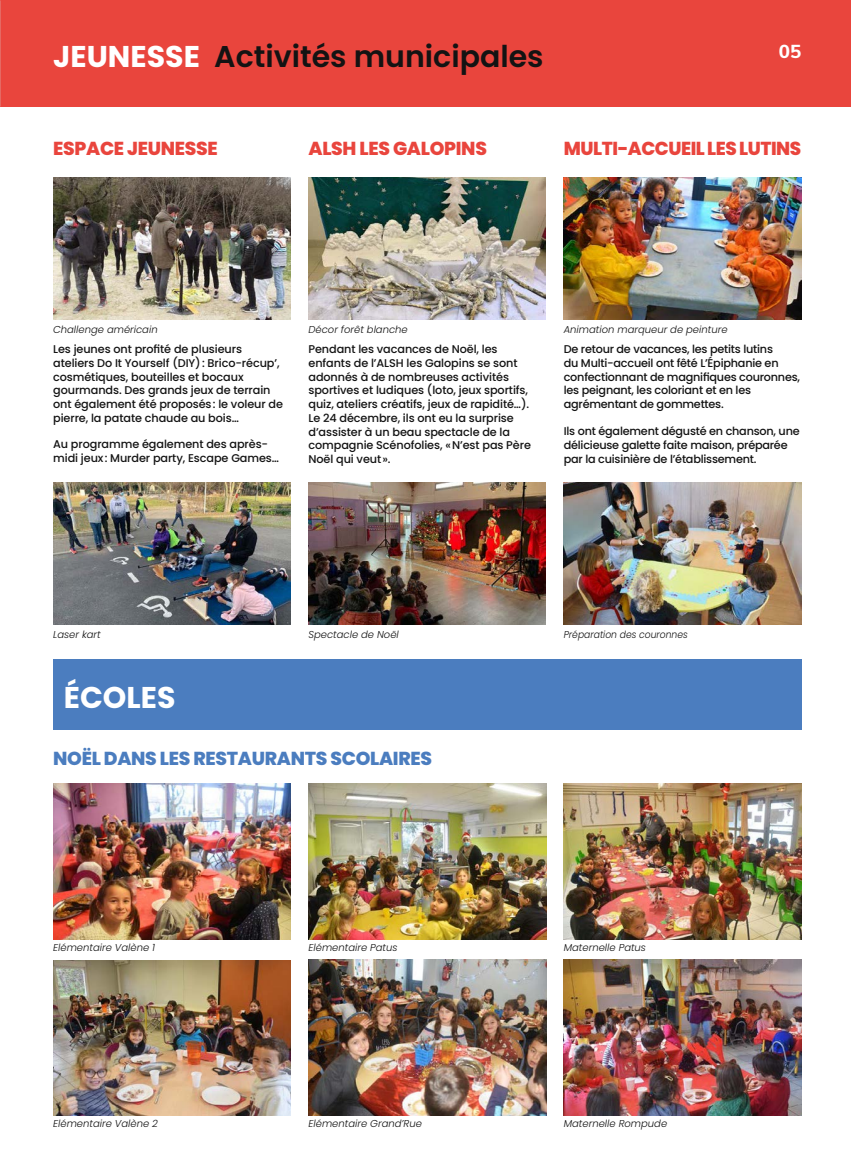
<style>
.page{position:relative;width:851px;height:1170px;background:#fff}
.page>*{position:absolute;margin:0;border:0;box-sizing:border-box;transform-origin:0 0}
.t1{font:600 30px "Poppins";color:#131313}
.t2{font:700 30px "Poppins";color:#fff}
.t3{font:800 18.75px "Poppins";letter-spacing:-.015em;color:#e9453d}
.t4{font:800 18.75px "Poppins";letter-spacing:-.015em;color:#4b7dbf}
.t5{font:800 18.75px "Nunito Sans";color:#fff}
.t6{font:500 11.25px/13.8px "Poppins";letter-spacing:-.01em;color:#131313}
.t7{font:italic 300 10px "Poppins";color:#131313}
.t8{font:italic 300 10px "Poppins";color:#131313;scale:.92 1}
.s1{font-weight:700;color:#fff}
</style>
<div class="page">
<div style="left:53px;top:659px;width:748px;height:71px;background:#4b7dbf"></div>
<img style="left:53px;top:177px;width:238px;height:142px">
<img style="left:308px;top:482px;width:238px;height:142px">
<img style="left:563px;top:482px;width:238px;height:142px">
<img style="left:53px;top:482px;width:238px;height:142px">
<img style="left:308px;top:177px;width:238px;height:142px">
<img style="left:563px;top:177px;width:238px;height:142px">
<img style="left:53px;top:960px;width:238px;height:155px">
<img style="left:308px;top:783px;width:238px;height:156px">
<img style="left:563px;top:783px;width:238px;height:156px">
<img style="left:308px;top:959px;width:238px;height:156px">
<img style="left:53px;top:783px;width:238px;height:156px">
<img style="left:563px;top:959px;width:238px;height:156px">
<div style="left:0;top:0;width:850px;height:106px;background:#e9453d"></div>
<h1 class="t1" style="left:53px;top:39px;width:492px"><span class="s1">JEUNESSE</span> Activités municipales</h1>
<h2 class="t5" style="left:778px;top:37px;width:24px">05</h2>
<h2 class="t3" style="left:53px;top:138px;width:166px">ESPACE JEUNESSE</h2>
<h2 class="t3" style="left:308px;top:138px;width:180px">ALSH LES GALOPINS</h2>
<h2 class="t3" style="left:563px;top:138px;width:239px">MULTI-ACCUEIL LESLUTINS</h2>
<p class="t7" style="left:53px;top:323px;width:106px">Challenge américain</p>
<p class="t6" style="left:53px;top:342px;width:231px">Les jeunes ont profité de plusieurs ateliers Do It Yourself (DIY): Brico-récup’, cosmétiques, bouteilles et bocaux gourmands. Des grands jeux de terrain ont également été proposés: le voleur de pierre, la patate chaude au bois…</p>
<p class="t6" style="left:53px;top:437px;width:227px">Au programme également des après&shy;midi jeux: Murder party, Escape Games…</p>
<p class="t7" style="left:308px;top:323px;width:101px">Décor forêt blanche</p>
<p class="t6" style="left:308px;top:342px;width:224px">Pendant les vacances de Noël, les enfants de l’ALSH les Galopins se sont adonnés à de nombreuses activités sportives et ludiques (loto, jeux sportifs, quiz, ateliers créatifs, jeux de rapidité…).<br>Le 24 décembre, ils ont eu la surprise d’assister à un beau spectacle de la compagnie Scénofolies, «N’est pas Père Noël qui veut».</p>
<p class="t7" style="left:563px;top:323px;width:165px">Animation marqueur de peinture</p>
<p class="t6" style="left:563px;top:342px;width:238px">De retour de vacances, les petits lutins<br>du Multi-accueil ont fêté L’Épiphanie en confectionnant de magnifiques couronnes, les peignant, les coloriant et en les agrémentant de gommettes.</p>
<p class="t6" style="left:563px;top:424px;width:237px">Ils ont également dégusté en chanson, une délicieuse galette faite maison, préparée par la cuisinière de l’établissement.</p>
<p class="t7" style="left:53px;top:628px;width:49px">Laser kart</p>
<h1 class="t2" style="left:64px;top:680px;width:113px">ÉCOLES</h1>
<p class="t7" style="left:308px;top:628px;width:92px">Spectacle de Noël</p>
<h2 class="t4" style="left:53px;top:747px;width:380px">NOËL DANS LES RESTAURANTS SCOLAIRES</h2>
<p class="t8" style="left:563px;top:628px;width:136px">Préparation des couronnes</p>
<p class="t7" style="left:53px;top:941px;width:103px">Elémentaire Valène 1</p>
<p class="t7" style="left:53px;top:1117px;width:106px">Elémentaire Valène 2</p>
<p class="t7" style="left:308px;top:941px;width:91px">Elémentaire Patus</p>
<p class="t7" style="left:308px;top:1117px;width:115px">Elémentaire Grand’Rue</p>
<p class="t7" style="left:563px;top:941px;width:84px">Maternelle Patus</p>
<p class="t7" style="left:563px;top:1117px;width:105px">Maternelle Rompude</p>
</div>
